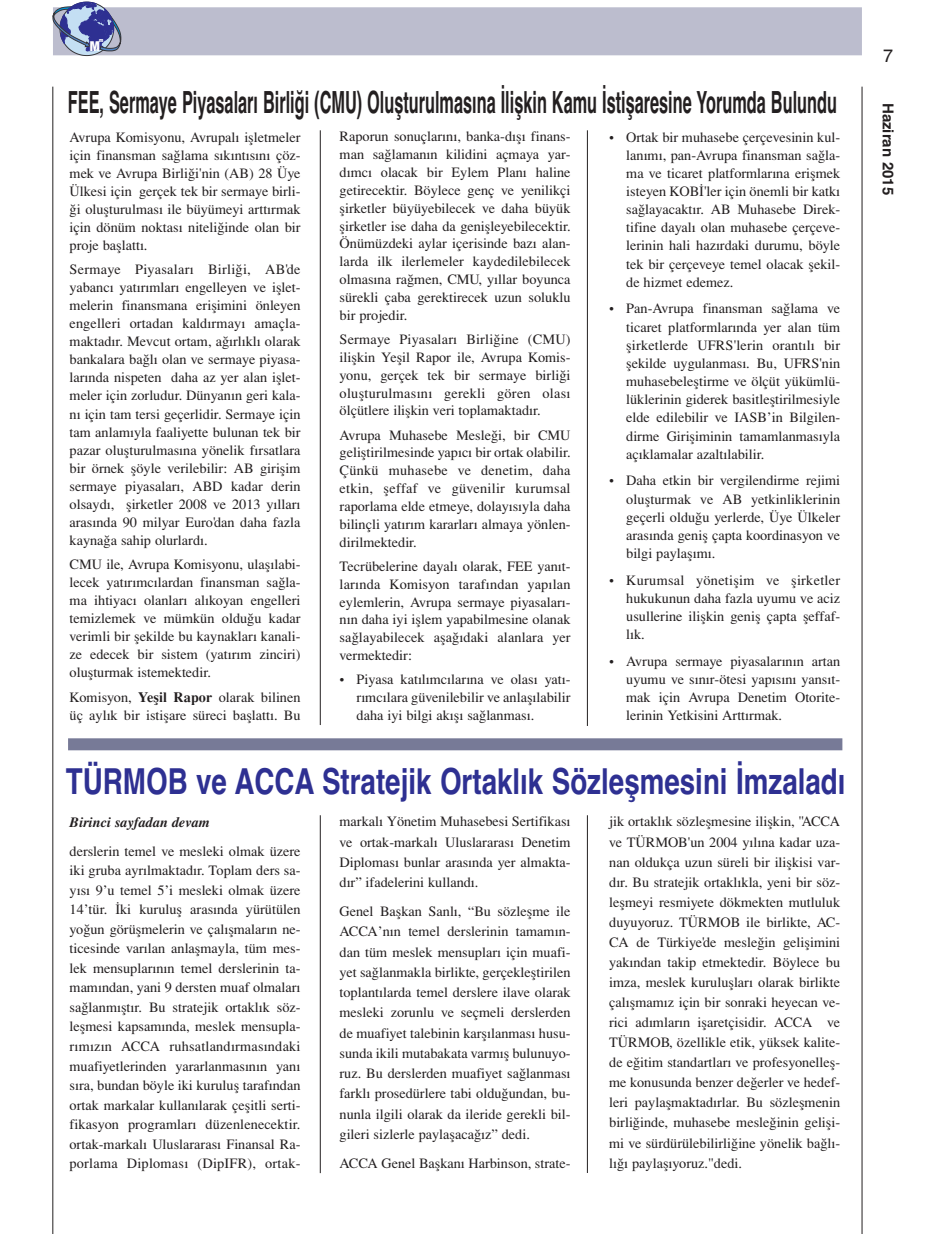
<style>
.page{position:relative;width:936px;height:1234px;background:#fff}
.page>*{position:absolute;margin:0;border:0;box-sizing:border-box;transform-origin:0 0}
.t1{font:700 35.7px "Helvetica";color:#2e3092;scale:.78 1}
.t2{font:700 30.45px "Helvetica";color:#231f20;scale:.53 1}
.t3{font:18px "Helvetica";color:#231f20}
.t4{font:700 15px "Helvetica";color:#231f20}
.t5{font:14.25px/18px "Times Normal Tr";color:#231f20;text-align:justify}
.t6{font:italic 700 14.25px "Times";color:#231f20}
.t7{font:900 condensed 13.65px "Helvetica Neue";color:#fff}
.t8{font:900 condensed 5.4px "Helvetica Neue";color:#fff}
.s1{font-family:"Times Bold Tr"}
</style>
<div class="page">
<div style="left:53px;top:7px;width:808px;height:48px;background:#bcbdce"></div>
<svg style="left:53px;top:2px;width:68px;height:54px"></svg>
<hr style="left:52px;top:87px;width:1px;height:1146px;background:#231f20">
<hr style="left:861px;top:87px;width:1px;height:1146px;background:#231f20">
<hr style="left:587px;top:815px;width:1px;height:357px;background:#231f20">
<hr style="left:320px;top:815px;width:1px;height:357px;background:#231f20">
<hr style="left:587px;top:130px;width:1px;height:595px;background:#231f20">
<hr style="left:320px;top:130px;width:1px;height:594px;background:#231f20">
<div style="left:68px;top:738px;width:774px;height:12px;background:#777a97"></div>
<p class="t8" style="left:99px;top:35px;width:6px">m</p>
<p class="t7" style="left:90px;top:35px;width:12px">M</p>
<h2 class="t2" style="left:68px;top:84px;width:1452px">FEE, Sermaye Piyasaları Birliği (CMU) Oluşturulmasına İlişkin Kamu İstişaresine Yorumda Bulundu</h2>
<p class="t5" style="left:626px;top:129px;width:215px;text-indent:-17px">• Ortak bir muhasebe çerçevesinin kul&shy;lanımı, pan-Avrupa finansman sağla&shy;ma ve ticaret platformlarına erişmek isteyen KOBİ'ler için önemli bir katkı sağlayacaktır. AB Muhasebe Direk&shy;tifine dayalı olan muhasebe çerçeve&shy;lerinin hali hazırdaki durumu, böyle tek bir çerçeveye temel olacak şekil&shy;de hizmet edemez.</p>
<p class="t5" style="left:626px;top:301px;width:215px;text-indent:-17px">• Pan-Avrupa finansman sağlama ve ticaret platformlarında yer alan tüm şirketlerde UFRS'lerin orantılı bir şekilde uygulanması. Bu, UFRS'nin muhasebeleştirme ve ölçüt yükümlü&shy;lüklerinin giderek basitleştirilmesiyle elde edilebilir ve IASB’in Bilgilen&shy;dirme Girişiminin tamamlanmasıyla açıklamalar azaltılabilir.</p>
<p class="t5" style="left:626px;top:473px;width:215px;text-indent:-17px">• Daha etkin bir vergilendirme rejimi oluşturmak ve AB yetkinliklerinin geçerli olduğu yerlerde, Üye Ülkeler arasında geniş çapta koordinasyon ve bilgi paylaşımı.</p>
<p class="t5" style="left:626px;top:572px;width:215px;text-indent:-17px">• Kurumsal yönetişim ve şirketler hukukunun daha fazla uyumu ve aciz usullerine ilişkin geniş çapta şeffaf&shy;lık.</p>
<p class="t5" style="left:626px;top:653px;width:215px;text-indent:-17px">• Avrupa sermaye piyasalarının artan uyumu ve sınır-ötesi yapısını yansıt&shy;mak için Avrupa Denetim Otorite&shy;lerinin Yetkisini Arttırmak.</p>
<p class="t5" style="left:339px;top:129px;width:232px">Raporun sonuçlarını, banka-dışı finans&shy;man sağlamanın kilidini açmaya yar&shy;dımcı olacak bir Eylem Planı haline getirecektir. Böylece genç ve yenilikçi şirketler büyüyebilecek ve daha büyük şirketler ise daha da genişleyebilecektir.<br>Önümüzdeki aylar içerisinde bazı alan&shy;larda ilk ilerlemeler kaydedilebilecek olmasına rağmen, CMU, yıllar boyunca sürekli çaba gerektirecek uzun soluklu bir projedir.</p>
<p class="t5" style="left:339px;top:332px;width:232px">Sermaye Piyasaları Birliğine (CMU) ilişkin Yeşil Rapor ile, Avrupa Komis&shy;yonu, gerçek tek bir sermaye birliği oluşturulmasını gerekli gören olası ölçütlere ilişkin veri toplamaktadır.</p>
<p class="t5" style="left:339px;top:427px;width:232px">Avrupa Muhasebe Mesleği, bir CMU geliştirilmesinde yapıcı bir ortak olabilir.<br>Çünkü muhasebe ve denetim, daha etkin, şeffaf ve güvenilir kurumsal raporlama elde etmeye, dolayısıyla daha bilinçli yatırım kararları almaya yönlen&shy;dirilmektedir.</p>
<p class="t5" style="left:339px;top:558px;width:232px">Tecrübelerine dayalı olarak, FEE yanıt&shy;larında Komisyon tarafından yapılan eylemlerin, Avrupa sermaye piyasaları&shy;nın daha iyi işlem yapabilmesine olanak sağlayabilecek aşağıdaki alanlara yer vermektedir:</p>
<p class="t5" style="left:356px;top:672px;width:215px;text-indent:-17px">• Piyasa katılımcılarına ve olası yatı&shy;rımcılara güvenilebilir ve anlaşılabilir daha iyi bilgi akışı sağlanması.</p>
<p class="t5" style="left:70px;top:129px;width:232px">Avrupa Komisyonu, Avrupalı işletmeler için finansman sağlama sıkıntısını çöz&shy;mek ve Avrupa Birliği'nin (AB) 28 Üye Ülkesi için gerçek tek bir sermaye birli&shy;ği oluşturulması ile büyümeyi arttırmak için dönüm noktası niteliğinde olan bir proje başlattı.</p>
<p class="t5" style="left:70px;top:262px;width:232px">Sermaye Piyasaları Birliği, AB'de yabancı yatırımları engelleyen ve işlet&shy;melerin finansmana erişimini önleyen engelleri ortadan kaldırmayı amaçla&shy;maktadır. Mevcut ortam, ağırlıklı olarak bankalara bağlı olan ve sermaye piyasa&shy;larında nispeten daha az yer alan işlet&shy;meler için zorludur. Dünyanın geri kala&shy;nı için tam tersi geçerlidir. Sermaye için tam anlamıyla faaliyette bulunan tek bir pazar oluşturulmasına yönelik fırsatlara bir örnek şöyle verilebilir: AB girişim sermaye piyasaları, ABD kadar derin olsaydı, şirketler 2008 ve 2013 yılları arasında 90 milyar Euro'dan daha fazla kaynağa sahip olurlardı.</p>
<p class="t5" style="left:70px;top:557px;width:232px">CMU ile, Avrupa Komisyonu, ulaşılabi&shy;lecek yatırımcılardan finansman sağla&shy;ma ihtiyacı olanları alıkoyan engelleri temizlemek ve mümkün olduğu kadar verimli bir şekilde bu kaynakları kanali&shy;ze edecek bir sistem (yatırım zinciri) oluşturmak istemektedir.</p>
<p class="t5" style="left:70px;top:689px;width:232px">Komisyon, <span class="s1">Yeşil Rapor</span> olarak bilinen üç aylık bir istişare süreci başlattı. Bu</p>
<h1 class="t1" style="left:66px;top:760px;width:1000px">TÜRMOB ve ACCA Stratejik Ortaklık Sözleşmesini İmzaladı</h1>
<p class="t5" style="left:609px;top:813px;width:232px;line-height:20.1px">jik or tak l›k söz lefl me si ne ilifl kin, "AC CA ve TÜR MOB'un 2004 y› l› na ka dar uza&shy;nan ol duk ça uzun sü re li bir ilifl ki si var - d›r. Bu stra te jik or tak l›k la, ye ni bir söz&shy;lefl me yi res mi ye te dök mek ten mut lu luk du yu yo ruz. TÜR MOB ile bir lik te, AC - CA de Tür ki ye'de mes le €in ge li fli mi ni ya k›n dan ta kip et mek te dir. Böy le ce bu im za, mes lek ku ru lufl la r› ola rak bir lik te ça l›fl ma m›z için bir son ra ki he ye can ve - ri ci ad›m la r›n ifla ret çi si dir. AC CA ve TÜR MOB, özel lik le etik, yük sek ka li te&shy;de e€i tim stan dart la r› ve pro fes yo nel lefl - me ko nu sun da ben zer de €er ler ve he def&shy;le ri pay lafl mak ta d›r lar. Bu söz lefl me nin bir li €in de, mu ha se be mes le €i nin ge li fli - mi ve sür dü rü le bi lir li €i ne yö ne lik ba€ l› - l› €› pay la fl› yo ruz."de di.</p>
<p class="t5" style="left:339px;top:813px;width:232px;line-height:20.2px">mar ka l› Yö ne tim Mu ha se be si Ser ti fi ka s› ve or tak-mar ka l› Ulus la ra ra s› De ne tim Dip lo ma s› bun lar ara s›n da yer al mak ta - d›r” ifa de le ri ni kul lan d›.</p>
<p class="t5" style="left:339px;top:902px;width:232px;line-height:20.2px">Ge nel Bafl kan San l›, “Bu söz lefl me ile AC CA’n›n te mel ders le ri nin ta ma m›n - dan tüm mes lek men sup la r› için mu afi&shy;yet sa€ lan mak la bir lik te, ger çek lefl ti ri len top lan t› lar da te mel ders le re ila ve ola rak mes le ki zo run lu ve seç me li ders ler den de mu afi yet ta le bi nin kar fl› lan ma s› hu su&shy;sun da iki li mu ta ba ka ta var m›fl bu lu nu yo&shy;ruz. Bu ders ler den mu afi yet sa€ lan ma s› fark l› pro se dür le re ta bi ol du €un dan, bu - nun la il gi li ola rak da ile ri de ge rek li bil&shy;gi le ri siz ler le pay la fla ca €›z” de di.</p>
<p class="t5" style="left:339px;top:1155px;width:232px">AC CA Ge nel Bafl ka n› Har bin son, stra te-</p>
<p class="t6" style="left:70px;top:814px;width:142px">Birinci sayfadan devam</p>
<p class="t5" style="left:69px;top:842px;width:232px;line-height:19.5px">ders le rin te mel ve mes le ki ol mak üze re iki gru ba ay r›l mak ta d›r. Top lam ders sa - y› s› 9’u te mel 5’i mes le ki ol mak üze re 14’tür. ‹ki ku ru lufl ara s›n da yü rü tü len yo €un gö rüfl me le rin ve ça l›fl ma la r›n ne - ti ce sin de va r› lan an lafl may la, tüm mes&shy;lek men sup la r› n›n te mel ders le ri nin ta - ma m›n dan, ya ni 9 ders ten mu af ol ma la r› sa€ lan m›fl t›r. Bu stra te jik or tak l›k söz&shy;lefl me si kap sa m›n da, mes lek men sup la - r› m› z›n AC CA ruh sat lan d›r ma s›n da ki mu afi yet le rin den ya rar lan ma s› n›n ya n› s› ra, bun dan böy le iki ku ru lufl ta ra f›n dan or tak mar ka lar kul la n› la rak çe flit li ser ti&shy;fi kas yon prog ram la r› dü zen le ne cek tir. or tak-mar ka l› Ulus la ra ra s› Fi nan sal Ra - por la ma Dip lo ma s› (DipIFR), or tak-</p>
<p class="t3" style="left:883px;top:45px;width:12px">7</p>
<p class="t4" style="left:896px;top:103px;width:94px;rotate:90deg">Haziran 2015</p>
</div>
